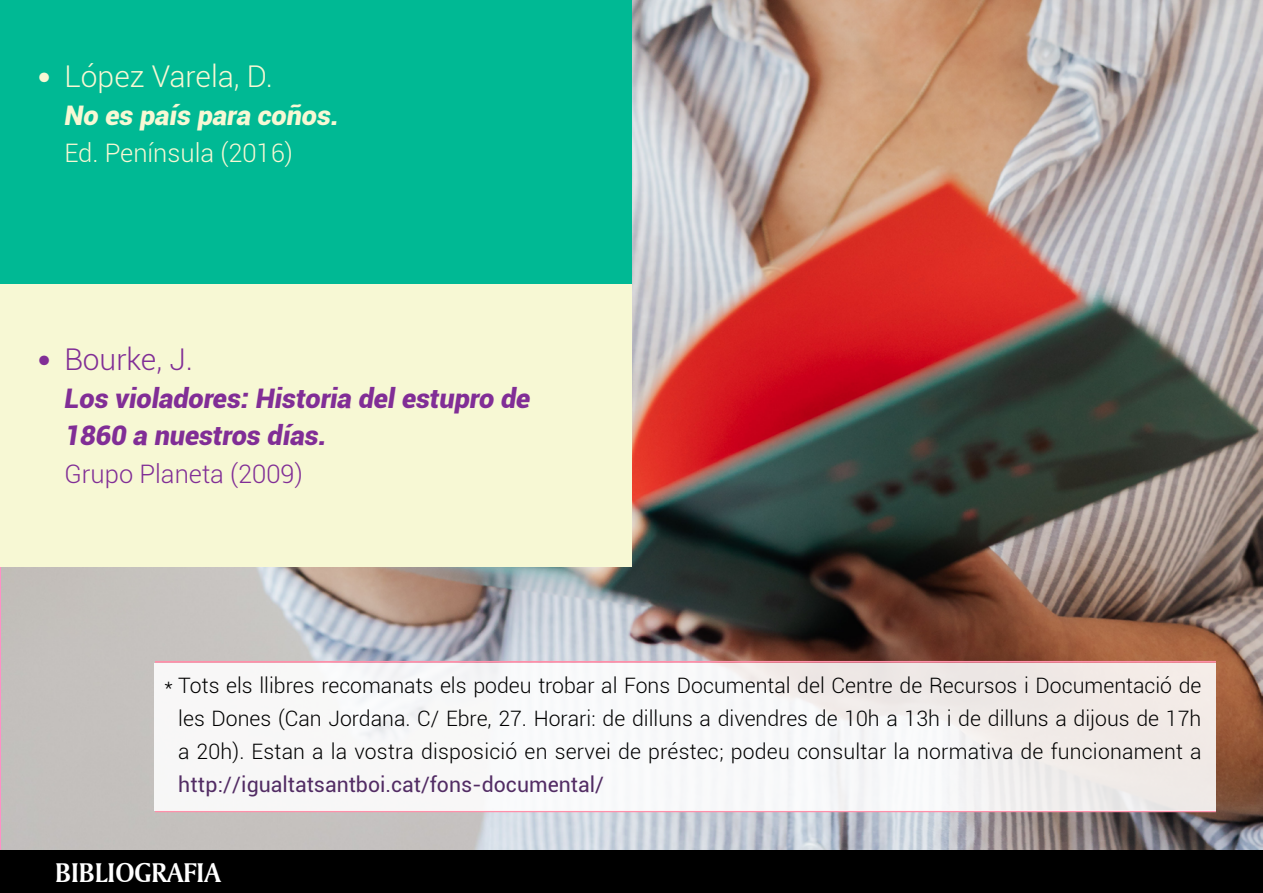
<style>
.page{position:relative;width:1263px;height:893px;background:#fff}
.page>*{position:absolute;margin:0;border:0;box-sizing:border-box;transform-origin:0 0}
.t1{font:300 30px "Roboto";color:#f7f8d4}
.t2{font:300 30px "Roboto";color:#812e96}
.t3{font:28.5px "Amerigo BT Bold A";color:#fff}
.t4{font:italic 900 27px/37.5px "Roboto";color:#812e96}
.t5{font:italic 900 27px "Roboto";color:#f7f8d4}
.t6{font:300 25.5px "Roboto";color:#f7f8d4}
.t7{font:300 25.5px "Roboto";color:#812e96}
.t8{font:300 21.3px/32.8px "Roboto";letter-spacing:.01em;color:#000;text-align:justify}
.t9{font:21.3px "Roboto";color:#522c64}
.s1{font-family:"Helvetica Neue";font-weight:400;font-size:27px}
</style>
<div class="page">
<img style="left:1px;top:0;width:1262px;height:850px">
<div style="left:0;top:0;width:631px;height:284px;background:#00b994"></div>
<div style="left:0;top:284px;width:631px;height:283px;background:#f7f8d4"></div>
<hr style="left:0;top:567px;width:1px;height:283px;background:#ff90c5">
<div style="left:0;top:850px;width:1263px;height:43px;background:#000"></div>
<hr style="left:155px;top:661px;width:1061px;height:2px;background:#ff90aa">
<hr style="left:155px;top:810px;width:1061px;height:2px;background:#ff90aa">
<div style="left:155px;top:663px;width:1061px;height:147px;background:linear-gradient(to right,#fafcfd,#f0ecea)"></div>
<h1 class="t1" style="left:37px;top:56px;width:237px"><span class="s1">•</span> López Varela, D.</h1>
<p class="t5" style="left:64px;top:96px;width:276px">No es país para coños.</p>
<p class="t6" style="left:64px;top:136px;width:230px">Ed. Península (2016)</p>
<h1 class="t2" style="left:37px;top:339px;width:157px"><span class="s1">•</span> Bourke, J.</h1>
<p class="t4" style="left:64px;top:378px;width:467px">Los violadores: Historia del estupro de<br>1860 a nuestros días.</p>
<p class="t7" style="left:64px;top:456px;width:240px">Grupo Planeta (2009)</p>
<p class="t8" style="left:178px;top:669px;width:1025px;text-indent:-14px">* Tots els llibres recomanats els podeu trobar al Fons Documental del Centre de Recursos i Documentació de les Dones (Can Jordana. C/ Ebre, 27. Horari: de dilluns a divendres de 10h a 13h i de dilluns a dijous de 17h a 20h). Estan a la vostra disposició en servei de préstec; podeu consultar la normativa de funcionament a</p>
<p class="t9" style="left:178px;top:769px;width:427px">http://igualtatsantboi.cat/fons-documental/</p>
<h2 class="t3" style="left:55px;top:855px;width:167px">BIBLIOGRAFIA</h2>
</div>
